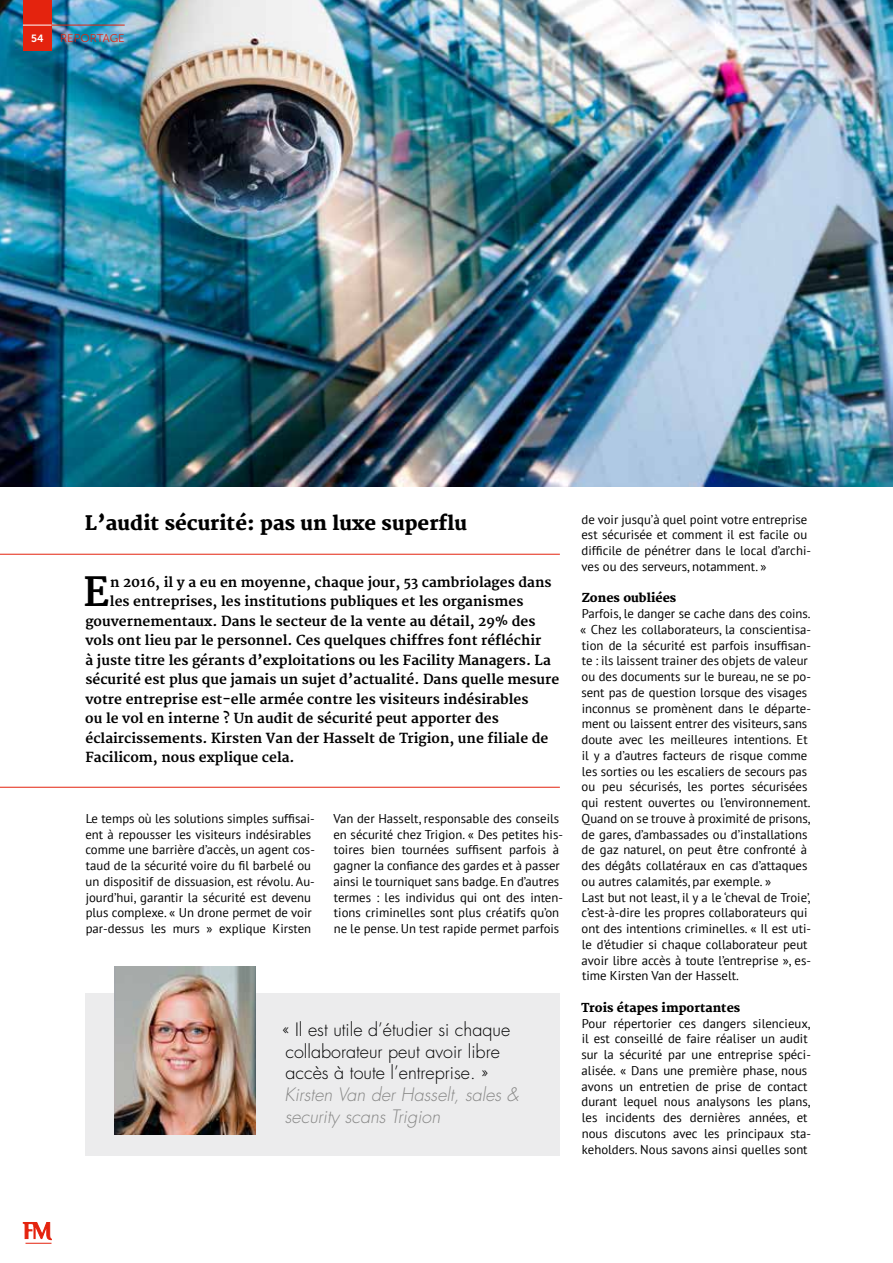
<style>
.page{position:relative;width:893px;height:1263px;background:#fff}
.page>*{position:absolute;margin:0;border:0;box-sizing:border-box;transform-origin:0 0}
.t1{font:700 39.15px "Merriweather";color:#000}
.t2{font:800 19.5px "Merriweather";color:#000}
.t3{font:300 18px/21.6px "Futura LT";color:#000}
.t4{font:italic 300 18px/21.6px "Futura LT";color:#878786}
.t5{font:700 13.5px "Merriweather";color:#000}
.t6{font:12.75px/15.8px "PT Sans";color:#000}
.t7{font:800 12px "Merriweather";color:#000}
.t8{font:11.25px "Museo Sans 300";color:#e4230e}
.t9{font:10.5px "Museo Sans 700";color:#fff}
</style>
<div class="page">
<hr style="left:0;top:787px;width:560px;height:1px;background:#e4230e">
<hr style="left:0;top:554px;width:560px;height:1px;background:#e4230e">
<svg style="left:23px;top:1222px;width:29px;height:22px"></svg>
<img style="left:0;top:0;width:893px;height:487px">
<div style="left:85px;top:993px;width:475px;height:162px;background:#ececed"></div>
<img style="left:114px;top:966px;width:141px;height:168px">
<div style="left:23px;top:0;width:29px;height:51px;background:#e4230e"></div>
<svg style="left:23px;top:25px;width:29px;height:1px"></svg>
<hr style="left:52px;top:25px;width:73px;height:1px;background:#e4230e">
<p class="t9" style="left:31px;top:33px;width:14px">54</p>
<p class="t8" style="left:60px;top:32px;width:66px">REPORTAGE</p>
<h2 class="t2" style="left:85px;top:511px;width:384px">L’audit sécurité: pas un luxe superflu</h2>
<h1 class="t1" style="left:83px;top:569px;width:28px">E</h1>
<p class="t5" style="left:110px;top:574px;width:443px">n 2016, il y a eu en moyenne, chaque jour, 53 cambriolages dans</p>
<p class="t5" style="left:110px;top:593px;width:415px">les entreprises, les institutions publiques et les organismes</p>
<p class="t5" style="left:85px;top:613px;width:452px">gouvernementaux. Dans le secteur de la vente au détail, 29% des</p>
<p class="t5" style="left:85px;top:632px;width:458px">vols ont lieu par le personnel. Ces quelques chiffres font réfléchir</p>
<p class="t5" style="left:85px;top:652px;width:467px">à juste titre les gérants d’exploitations ou les Facility Managers. La</p>
<p class="t5" style="left:85px;top:671px;width:475px">sécurité est plus que jamais un sujet d’actualité. Dans quelle mesure</p>
<p class="t5" style="left:85px;top:691px;width:445px">votre entreprise est-elle armée contre les visiteurs indésirables</p>
<p class="t5" style="left:85px;top:710px;width:415px">ou le vol en interne ? Un audit de sécurité peut apporter des</p>
<p class="t5" style="left:85px;top:730px;width:465px">éclaircissements. Kirsten Van der Hasselt de Trigion, une filiale de</p>
<p class="t5" style="left:85px;top:749px;width:211px">Facilicom, nous explique cela.</p>
<p class="t6" style="left:85px;top:810px;width:231px">Le temps où les solutions simples suffisai&shy;ent à repousser les visiteurs indésirables comme une barrière d’accès, un agent cos&shy;taud de la sécurité voire du fil barbelé ou un dispositif de dissuasion, est révolu. Au&shy;jourd’hui, garantir la sécurité est devenu plus complexe. « Un drone permet de voir par-dessus les murs » explique Kirsten</p>
<p class="t6" style="left:333px;top:810px;width:231px">Van der Hasselt, responsable des conseils en sécurité chez Trigion. « Des petites his&shy;toires bien tournées suffisent parfois à gagner la confiance des gardes et à passer ainsi le tourniquet sans badge. En d’autres termes : les individus qui ont des inten&shy;tions criminelles sont plus créatifs qu’on ne le pense. Un test rapide permet parfois</p>
<h3 class="t3" style="left:282px;top:1019px;width:229px">« Il est utile d’étudier si chaque collaborateur peut avoir libre accès à toute l’entreprise. »</h3>
<h3 class="t4" style="left:284px;top:1084px;width:236px">Kirsten Van der Hasselt, sales &amp; security scans Trigion</h3>
<p class="t6" style="left:581px;top:511px;width:231px">de voir jusqu’à quel point votre entreprise est sécurisée et comment il est facile ou difficile de pénétrer dans le local d’archi&shy;ves ou des serveurs, notamment. »</p>
<p class="t7" style="left:582px;top:591px;width:96px">Zones oubliées</p>
<p class="t6" style="left:580px;top:605px;width:232px">Parfois, le danger se cache dans des coins. « Chez les collaborateurs, la conscientisa&shy;tion de la sécurité est parfois insuffisan&shy;te : ils laissent trainer des objets de valeur ou des documents sur le bureau, ne se po&shy;sent pas de question lorsque des visages inconnus se promènent dans le départe&shy;ment ou laissent entrer des visiteurs, sans doute avec les meilleures intentions. Et il y a d’autres facteurs de risque comme les sorties ou les escaliers de secours pas ou peu sécurisés, les portes sécurisées qui restent ouvertes ou l’environnement.<br>Quand on se trouve à proximité de prisons, de gares, d’ambassades ou d’installations de gaz naturel, on peut être confronté à des dégâts collatéraux en cas d’attaques ou autres calamités, par exemple. »<br>Last but not least, il y a le ‘cheval de Troie’, c’est-à-dire les propres collaborateurs qui ont des intentions criminelles. « Il est uti&shy;le d’étudier si chaque collaborateur peut avoir libre accès à toute l’entreprise », es&shy;time Kirsten Van der Hasselt.</p>
<p class="t7" style="left:581px;top:1001px;width:161px">Trois étapes importantes</p>
<p class="t6" style="left:581px;top:1015px;width:231px">Pour répertorier ces dangers silencieux, il est conseillé de faire réaliser un audit sur la sécurité par une entreprise spéci&shy;alisée. « Dans une première phase, nous avons un entretien de prise de contact durant lequel nous analysons les plans, les incidents des dernières années, et nous discutons avec les principaux sta&shy;keholders. Nous savons ainsi quelles sont</p>
</div>
